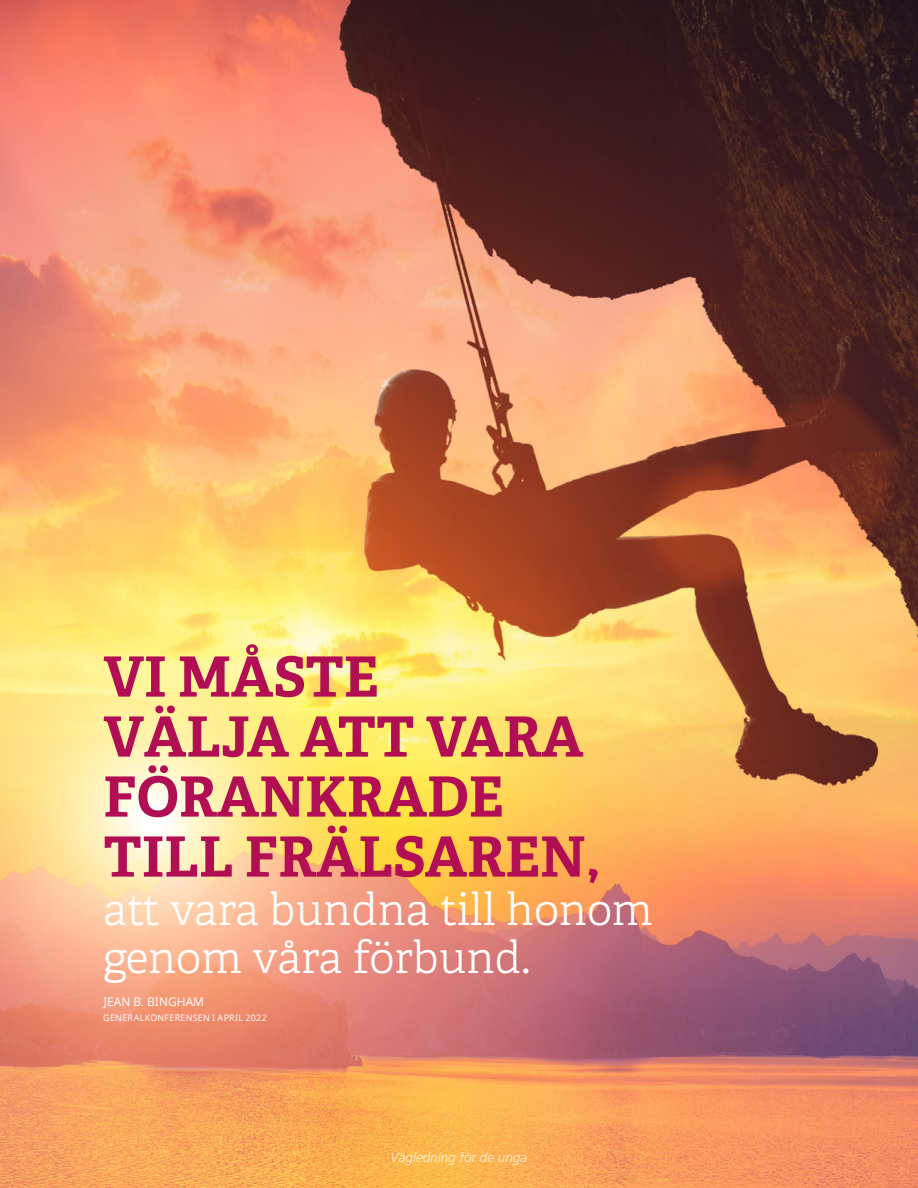
<style>
.page{position:relative;width:918px;height:1188px;background:#fff}
.page>*{position:absolute;margin:0;border:0;box-sizing:border-box;transform-origin:0 0}
.Pull_Quote_Bingham{font:700 55.5px/60px "Helam Slablds Lat";color:#b10e53}
.Pull_Quote_Bingham-2{font:300 44.55px/48px "Helam Slablds Lat";letter-spacing:-.005em;color:#fff}
.t1{font:italic 300 13.5px "Frutigerlds Lat";color:#fff}
.Citation_left_white{font:12px "Dots Solidlds Lat";color:#fff}
.GC_white_left{font:9px "Dots Solidlds Lat";letter-spacing:.025em;color:#fff}
</style>
<div class="page">
<img style="left:0;top:0;width:918px;height:1188px">
<p class="Pull_Quote_Bingham" style="left:103px;top:646px;width:498px">VI MÅSTE<br>VÄLJA ATT VARA<br>FÖRANKRADE<br>TILL FRÄLSAREN,</p>
<p class="Pull_Quote_Bingham-2" style="left:103px;top:884px;width:551px">att vara bundna till honom genom våra förbund.</p>
<p class="Citation_left_white" style="left:103px;top:993px;width:102px">JEAN B. BINGHAM</p>
<p class="GC_white_left" style="left:103px;top:1011px;width:165px">GENERALKONFERENSEN I APRIL 2022</p>
<p class="t1" style="left:391px;top:1148px;width:138px">Vägledning för de unga</p>
</div>
